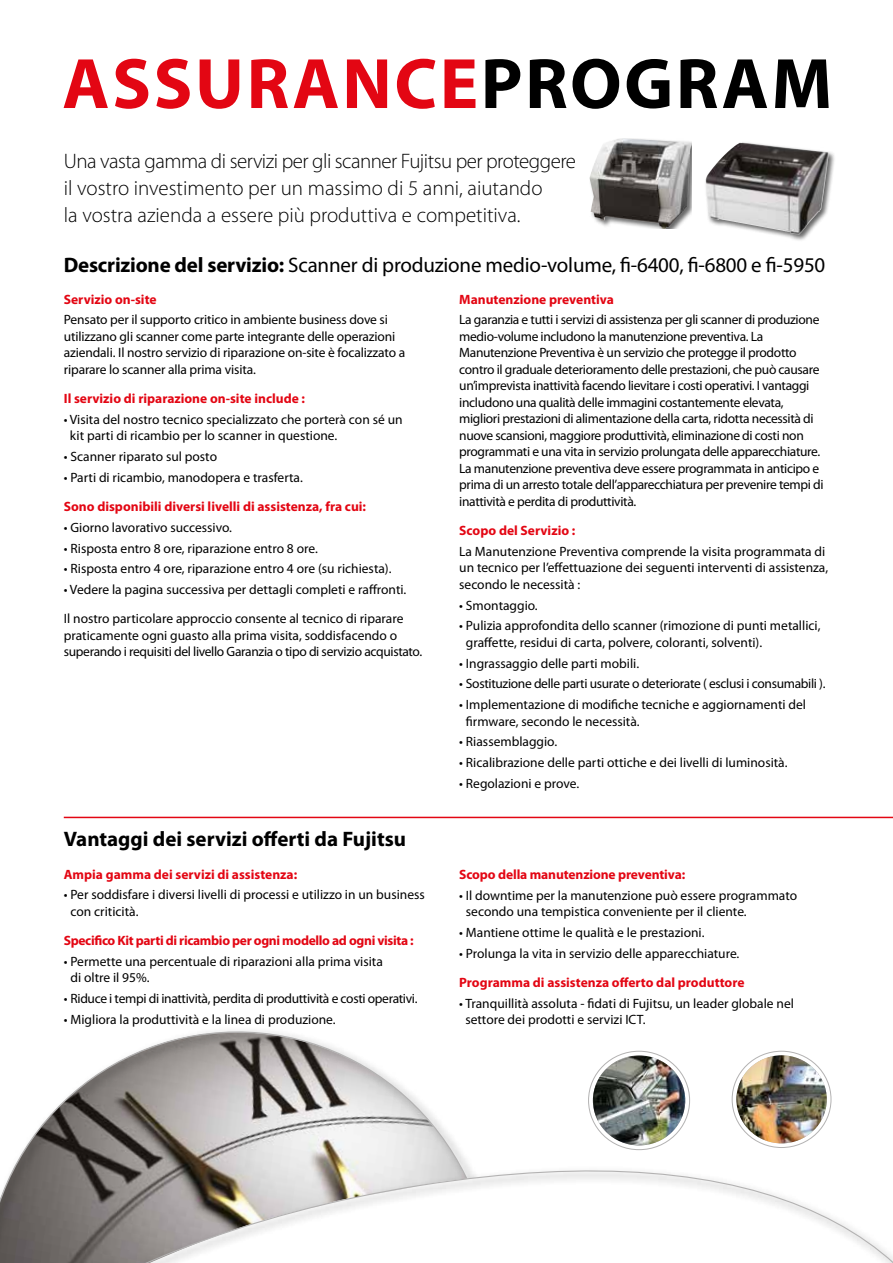
<style>
.page{position:relative;width:893px;height:1263px;background:#fff}
.page>*{position:absolute;margin:0;border:0;box-sizing:border-box;transform-origin:0 0}
.t1{font:700 72px "Myriad Pro";letter-spacing:.035em;color:#e30613}
.t2{font:300 21px/27px "Myriad Pro";color:#000}
.t3{font:21px "Myriad Pro";letter-spacing:-.01em;color:#000}
.t4{font:700 21px "Myriad Pro";color:#000}
.t5{font:13.5px/16.5px "Myriad Pro";letter-spacing:-.005em;color:#000}
.t6{font:13.5px/16.5px "Myriad Pro";letter-spacing:-.025em;color:#000}
.t7{font:700 13.5px "Myriad Pro";color:#e30613}
.t8{font:700 13.5px "Myriad Pro";letter-spacing:-.025em;color:#e30613}
.s1{color:#000}
.s2{font-weight:700}
</style>
<div class="page">
<svg style="left:38px;top:1030px;width:406px;height:100px"></svg>
<svg style="left:0;top:1130px;width:893px;height:133px"></svg>
<div style="left:704px;top:142px;width:132px;height:100px;background:#000;opacity:.6"></div>
<img style="left:706px;top:143px;width:114px;height:92px">
<div style="left:590px;top:138px;width:102px;height:91px;background:#000;opacity:.6"></div>
<img style="left:590px;top:138px;width:98px;height:91px">
<hr style="left:64px;top:817px;width:829px;height:1px;background:#e30613">
<img style="left:736px;top:1055px;width:91px;height:88px">
<img style="left:593px;top:1055px;width:92px;height:90px">
<h1 class="t1" style="left:62px;top:37px;width:771px">ASSURANCE<span class="s1">PROGRAM</span></h1>
<h2 class="t2" style="left:64px;top:147px;width:514px">Una vasta gamma di servizi per gli scanner Fujitsu per proteggere il vostro investimento per un massimo di 5 anni, aiutando<br>la vostra azienda a essere più produttiva e competitiva.</h2>
<h2 class="t3" style="left:64px;top:252px;width:763px"><span class="s2">Descrizione del servizio:</span> Scanner di produzione medio-volume, fi-6400, fi-6800 e fi-5950</h2>
<p class="t7" style="left:64px;top:290px;width:94px">Servizio on-site</p>
<p class="t5" style="left:64px;top:311px;width:343px">Pensato per il supporto critico in ambiente business dove si utilizzano gli scanner come parte integrante delle operazioni aziendali. Il nostro servizio di riparazione on-site è focalizzato a riparare lo scanner alla prima visita.</p>
<p class="t7" style="left:64px;top:390px;width:243px">Il servizio di riparazione on-site include :</p>
<p class="t5" style="left:70px;top:411px;width:334px;text-indent:-6px">• Visita del nostro tecnico specializzato che porterà con sé un kit parti di ricambio per lo scanner in questione.</p>
<p class="t5" style="left:64px;top:448px;width:155px">• Scanner riparato sul posto</p>
<p class="t5" style="left:64px;top:469px;width:241px">• Parti di ricambio, manodopera e trasferta.</p>
<p class="t7" style="left:64px;top:498px;width:304px">Sono disponibili diversi livelli di assistenza, fra cui:</p>
<p class="t5" style="left:64px;top:519px;width:170px">• Giorno lavorativo successivo.</p>
<p class="t5" style="left:64px;top:540px;width:256px">• Risposta entro 8 ore, riparazione entro 8 ore.</p>
<p class="t5" style="left:64px;top:560px;width:329px">• Risposta entro 4 ore, riparazione entro 4 ore (su richiesta).</p>
<p class="t5" style="left:64px;top:575px;width:344px;line-height:29.2px">• Vedere la pagina successiva per dettagli completi e raffronti.<br>Il nostro particolare approccio consente al tecnico di riparare</p>
<p class="t6" style="left:64px;top:627px;width:360px">praticamente ogni guasto alla prima visita, soddisfacendo o superando i requisiti del livello Garanzia o tipo di servizio acquistato.</p>
<p class="t7" style="left:459px;top:290px;width:156px">Manutenzione preventiva</p>
<p class="t6" style="left:459px;top:311px;width:366px">La garanzia e tutti i servizi di assistenza per gli scanner di produzione medio-volume includono la manutenzione preventiva. La Manutenzione Preventiva è un servizio che protegge il prodotto contro il graduale deterioramento delle prestazioni, che può causare un’imprevista inattività facendo lievitare i costi operativi. I vantaggi includono una qualità delle immagini costantemente elevata, migliori prestazioni di alimentazione della carta, ridotta necessità di nuove scansioni, maggiore produttività, eliminazione di costi non programmati e una vita in servizio prolungata delle apparecchiature.<br>La manutenzione preventiva deve essere programmata in anticipo e prima di un arresto totale dell’apparecchiatura per prevenire tempi di inattività e perdita di produttività.</p>
<p class="t7" style="left:459px;top:522px;width:118px">Scopo del Servizio :</p>
<p class="t5" style="left:459px;top:543px;width:370px">La Manutenzione Preventiva comprende la visita programmata di un tecnico per l’effettuazione dei seguenti interventi di assistenza, secondo le necessità :</p>
<p class="t5" style="left:459px;top:596px;width:80px">• Smontaggio.</p>
<p class="t5" style="left:466px;top:617px;width:356px;text-indent:-7px">• Pulizia approfondita dello scanner (rimozione di punti metallici, graffette, residui di carta, polvere, coloranti, solventi).</p>
<p class="t5" style="left:459px;top:654px;width:181px">• Ingrassaggio delle parti mobili.</p>
<p class="t6" style="left:459px;top:675px;width:368px">• Sostituzione delle parti usurate o deteriorate ( esclusi i consumabili ).</p>
<p class="t5" style="left:466px;top:696px;width:342px;text-indent:-7px">• Implementazione di modifiche tecniche e aggiornamenti del firmware, secondo le necessità.</p>
<p class="t5" style="left:459px;top:733px;width:99px">• Riassemblaggio.</p>
<p class="t5" style="left:459px;top:754px;width:330px">• Ricalibrazione delle parti ottiche e dei livelli di luminosità.</p>
<p class="t5" style="left:459px;top:775px;width:121px">• Regolazioni e prove.</p>
<h2 class="t4" style="left:64px;top:825px;width:344px">Vantaggi dei servizi offerti da Fujitsu</h2>
<p class="t7" style="left:64px;top:865px;width:235px">Ampia gamma dei servizi di assistenza:</p>
<p class="t5" style="left:70px;top:886px;width:356px;text-indent:-7px">• Per soddisfare i diversi livelli di processi e utilizzo in un business con criticità.</p>
<p class="t8" style="left:64px;top:932px;width:351px">Specifico Kit parti di ricambio per ogni modello ad ogni visita :</p>
<p class="t5" style="left:70px;top:953px;width:314px;text-indent:-7px">• Permette una percentuale di riparazioni alla prima visita di oltre il 95%.</p>
<p class="t6" style="left:64px;top:990px;width:355px">• Riduce i tempi di inattività, perdita di produttività e costi operativi.</p>
<p class="t5" style="left:64px;top:1011px;width:273px">• Migliora la produttività e la linea di produzione.</p>
<p class="t7" style="left:459px;top:866px;width:227px">Scopo della manutenzione preventiva:</p>
<p class="t5" style="left:466px;top:887px;width:333px;text-indent:-7px">• Il downtime per la manutenzione può essere programmato secondo una tempistica conveniente per il cliente.</p>
<p class="t5" style="left:459px;top:924px;width:247px">• Mantiene ottime le qualità e le prestazioni.</p>
<p class="t5" style="left:459px;top:945px;width:282px">• Prolunga la vita in servizio delle apparecchiature.</p>
<p class="t7" style="left:459px;top:974px;width:287px">Programma di assistenza offerto dal produttore</p>
<p class="t5" style="left:465px;top:995px;width:330px;text-indent:-6px">• Tranquillità assoluta - fidati di Fujitsu, un leader globale nel settore dei prodotti e servizi ICT.</p>
</div>
